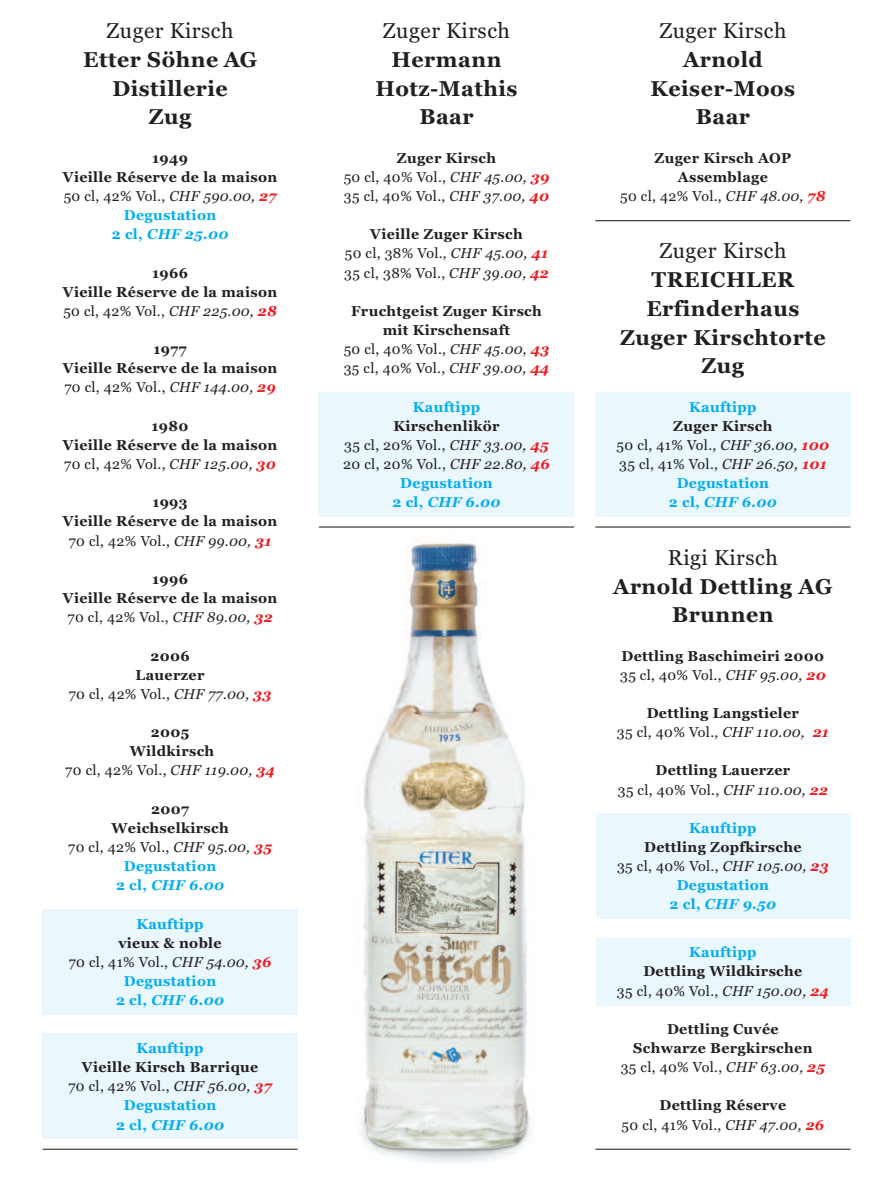
<style>
.page{position:relative;width:893px;height:1187px;background:#fff}
.page>*{position:absolute;margin:0;border:0;box-sizing:border-box;transform-origin:0 0}
.t1{font:700 21.3px/28.7px "Georgia";letter-spacing:.025em;color:#231f20;text-align:center}
.t2{font:21.3px "Georgia";letter-spacing:.025em;color:#231f20}
.t3{font:700 14.25px/19.2px "Georgia";letter-spacing:.025em;color:#231f20;text-align:center}
.t4{font:14.25px/19.2px "Georgia";letter-spacing:.025em;color:#231f20;text-align:center}
.t5{font:700 14.25px/19.2px "Georgia";letter-spacing:.025em;color:#00aeef;text-align:center}
.s1{font-weight:400}
.s2{font-weight:400;font-style:italic}
.s3{font-style:italic;color:#ee1d23}
.s4{color:#00aeef}
.s5{font-style:italic;color:#00aeef}
.s6{font-weight:700}
.s7{font-style:italic}
.s8{font-weight:700;font-style:italic;color:#ee1d23}
.s9{color:#231f20}
.s10{font-weight:400;color:#231f20}
.s11{font-weight:400;font-style:italic;color:#231f20}
.s12{font-weight:700;color:#00aeef}
.s13{font-weight:700;font-style:italic;color:#00aeef}
</style>
<div class="page">
<div style="left:595px;top:813px;width:255px;height:105px;background:#eaf7fd"></div>
<div style="left:595px;top:938px;width:255px;height:67px;background:#eaf7fd"></div>
<div style="left:595px;top:392px;width:255px;height:125px;background:#eaf7fd"></div>
<img style="left:319px;top:527px;width:255px;height:635px">
<div style="left:319px;top:392px;width:255px;height:125px;background:#eaf7fd"></div>
<div style="left:43px;top:909px;width:255px;height:105px;background:#eaf7fd"></div>
<div style="left:43px;top:1033px;width:255px;height:105px;background:#eaf7fd"></div>
<hr style="left:43px;top:1148px;width:255px;height:1px;background:#231f20">
<hr style="left:319px;top:526px;width:255px;height:1px;background:#231f20">
<hr style="left:595px;top:220px;width:255px;height:1px;background:#231f20">
<hr style="left:595px;top:526px;width:255px;height:1px;background:#231f20">
<hr style="left:595px;top:1148px;width:255px;height:1px;background:#231f20">
<h1 class="t2" style="left:107px;top:18px;width:129px">Zuger Kirsch</h1>
<h1 class="t1" style="left:83px;top:45px;width:176px">Etter Söhne AG<br>Distillerie<br>Zug</h1>
<p class="t3" style="left:63px;top:148px;width:216px">1949<br>Vieille Réserve de la maison<br><span class="s1">50 cl, 42% Vol.,</span> <span class="s2">CHF 590.00,</span> <span class="s3">27<br></span><span class="s4">Degustation<br>2 cl,</span> <span class="s5">CHF 25.00</span></p>
<p class="t3" style="left:63px;top:263px;width:216px">1966<br>Vieille Réserve de la maison<br><span class="s1">50 cl, 42% Vol.,</span> <span class="s2">CHF 225.00,</span> <span class="s3">28</span></p>
<p class="t3" style="left:63px;top:339px;width:216px">1977<br>Vieille Réserve de la maison<br><span class="s1">70 cl, 42% Vol.,</span> <span class="s2">CHF 144.00,</span> <span class="s3">29</span></p>
<p class="t3" style="left:63px;top:416px;width:216px">1980<br>Vieille Réserve de la maison<br><span class="s1">70 cl, 42% Vol.,</span> <span class="s2">CHF 125.00,</span> <span class="s3">30</span></p>
<p class="t3" style="left:63px;top:493px;width:216px">1993<br>Vieille Réserve de la maison<br><span class="s1">70 cl, 42% Vol.,</span> <span class="s2">CHF 99.00,</span> <span class="s3">31</span></p>
<p class="t3" style="left:63px;top:569px;width:216px">1996<br>Vieille Réserve de la maison<br><span class="s1">70 cl, 42% Vol.,</span> <span class="s2">CHF 89.00,</span> <span class="s3">32</span></p>
<p class="t4" style="left:69px;top:646px;width:204px"><span class="s6">2006<br>Lauerzer<br></span>70 cl, 42% Vol., <span class="s7">CHF 77.00,</span> <span class="s8">33</span></p>
<p class="t3" style="left:65px;top:722px;width:211px">2005<br>Wildkirsch<br><span class="s1">70 cl, 42% Vol.,</span> <span class="s2">CHF 119.00,</span> <span class="s3">34</span></p>
<p class="t3" style="left:68px;top:799px;width:205px">2007<br>Weichselkirsch<br><span class="s1">70 cl, 42% Vol.,</span> <span class="s2">CHF 95.00,</span> <span class="s3">35<br></span><span class="s4">Degustation<br>2 cl,</span> <span class="s5">CHF 6.00</span></p>
<p class="t5" style="left:136px;top:913px;width:69px">Kauftipp</p>
<p class="t5" style="left:69px;top:933px;width:204px"><span class="s9">vieux &amp; noble<br></span><span class="s10">70 cl, 41% Vol.,</span> <span class="s11">CHF 54.00,</span> <span class="s3">36<br></span>Degustation<br>2 cl, <span class="s7">CHF 6.00</span></p>
<p class="t5" style="left:136px;top:1038px;width:69px">Kauftipp</p>
<p class="t3" style="left:68px;top:1057px;width:205px">Vieille Kirsch Barrique<br><span class="s1">70 cl, 42% Vol.,</span> <span class="s2">CHF 56.00,</span> <span class="s3">37<br></span><span class="s4">Degustation<br>2 cl,</span> <span class="s5">CHF 6.00</span></p>
<h1 class="t2" style="left:383px;top:18px;width:129px">Zuger Kirsch</h1>
<h1 class="t1" style="left:375px;top:45px;width:144px">Hermann<br>Hotz-Mathis<br>Baar</h1>
<p class="t4" style="left:344px;top:148px;width:207px"><span class="s6">Zuger Kirsch<br></span>50 cl, 40% Vol., <span class="s7">CHF 45.00,</span> <span class="s8">39<br></span>35 cl, 40% Vol., <span class="s7">CHF 37.00,</span> <span class="s8">40</span></p>
<p class="t4" style="left:344px;top:225px;width:206px"><span class="s6">Vieille Zuger Kirsch<br></span>50 cl, 38% Vol., <span class="s7">CHF 45.00,</span> <span class="s8">41<br></span>35 cl, 38% Vol., <span class="s7">CHF 39.00,</span> <span class="s8">42</span></p>
<p class="t3" style="left:344px;top:301px;width:207px">Fruchtgeist Zuger Kirsch mit Kirschensaft<br><span class="s1">50 cl, 40% Vol.,</span> <span class="s2">CHF 45.00,</span> <span class="s3">43<br></span><span class="s1">35 cl, 40% Vol.,</span> <span class="s2">CHF 39.00,</span> <span class="s3">44</span></p>
<p class="t5" style="left:413px;top:397px;width:69px">Kauftipp</p>
<p class="t4" style="left:343px;top:416px;width:208px"><span class="s6">Kirschenlikör<br></span>35 cl, 20% Vol., <span class="s7">CHF 33.00,</span> <span class="s8">45<br></span>20 cl, 20% Vol., <span class="s7">CHF 22.80,</span> <span class="s8">46<br></span><span class="s12">Degustation<br>2 cl,</span> <span class="s13">CHF 6.00</span></p>
<h1 class="t2" style="left:659px;top:18px;width:129px">Zuger Kirsch</h1>
<h1 class="t1" style="left:650px;top:45px;width:146px">Arnold<br>Keiser-Moos<br>Baar</h1>
<p class="t3" style="left:620px;top:148px;width:207px">Zuger Kirsch AOP<br>Assemblage<br><span class="s1">50 cl, 42% Vol.,</span> <span class="s2">CHF 48.00,</span> <span class="s3">78</span></p>
<h1 class="t2" style="left:659px;top:238px;width:129px">Zuger Kirsch</h1>
<h1 class="t1" style="left:620px;top:265px;width:207px">TREICHLER<br>Erfinderhaus<br>Zuger Kirschtorte<br>Zug</h1>
<p class="t5" style="left:689px;top:397px;width:69px">Kauftipp</p>
<p class="t4" style="left:617px;top:416px;width:214px"><span class="s6">Zuger Kirsch<br></span>50 cl, 41% Vol., <span class="s7">CHF 36.00,</span> <span class="s8">100<br></span>35 cl, 41% Vol., <span class="s7">CHF 26.50,</span> <span class="s8">101<br></span><span class="s12">Degustation<br>2 cl,</span> <span class="s13">CHF 6.00</span></p>
<h1 class="t2" style="left:668px;top:545px;width:111px">Rigi Kirsch</h1>
<h1 class="t1" style="left:613px;top:571px;width:221px">Arnold Dettling AG<br>Brunnen</h1>
<p class="t3" style="left:620px;top:646px;width:207px;text-align:left">Dettling Baschimeiri 2000<br><span class="s1">35 cl, 40% Vol.,</span> <span class="s2">CHF 95.00,</span> <span class="s3">20</span></p>
<p class="t3" style="left:617px;top:703px;width:214px">Dettling Langstieler<br><span class="s1">35 cl, 40% Vol.,</span> <span class="s2">CHF 110.00,</span> <span class="s3">21</span></p>
<p class="t3" style="left:618px;top:760px;width:212px">Dettling Lauerzer<br><span class="s1">35 cl, 40% Vol.,</span> <span class="s2">CHF 110.00,</span> <span class="s3">22</span></p>
<p class="t5" style="left:689px;top:818px;width:69px">Kauftipp</p>
<p class="t3" style="left:617px;top:837px;width:213px">Dettling Zopfkirsche<br><span class="s1">35 cl, 40% Vol.,</span> <span class="s2">CHF 105.00,</span> <span class="s3">23<br></span><span class="s4">Degustation<br>2 cl,</span> <span class="s5">CHF 9.50</span></p>
<p class="t5" style="left:689px;top:942px;width:69px">Kauftipp</p>
<p class="t3" style="left:617px;top:961px;width:213px">Dettling Wildkirsche<br><span class="s1">35 cl, 40% Vol.,</span> <span class="s2">CHF 150.00,</span> <span class="s3">24</span></p>
<p class="t3" style="left:621px;top:1019px;width:206px">Dettling Cuvée<br>Schwarze Bergkirschen<br><span class="s1">35 cl, 40% Vol.,</span> <span class="s2">CHF 63.00,</span> <span class="s3">25</span></p>
<p class="t3" style="left:622px;top:1095px;width:204px">Dettling Réserve<br><span class="s1">50 cl, 41% Vol.,</span> <span class="s2">CHF 47.00,</span> <span class="s3">26</span></p>
</div>
